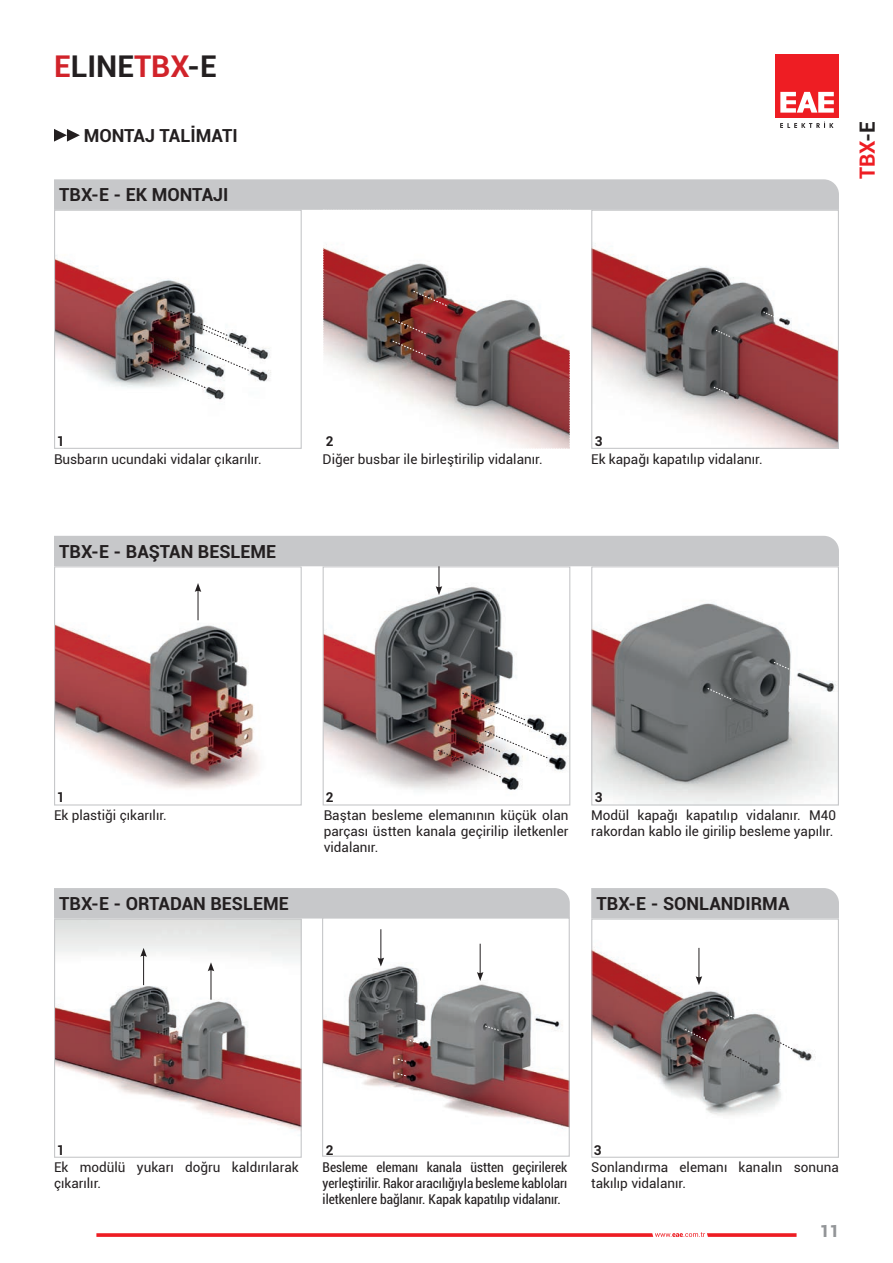
<style>
.page{position:relative;width:893px;height:1263px;background:#fff}
.page>*{position:absolute;margin:0;border:0;box-sizing:border-box;transform-origin:0 0}
.t1{font:700 30px "Roboto";color:#231f20}
.t2{font:700 21px "Roboto";color:#ee1d23}
.t3{font:700 18px "Roboto";color:#231f20}
.t4{font:900 16.5px "Roboto";color:#939598}
.t5{font:13.5px/16.2px "Roboto";color:#231f20}
.t6{font:condensed 13.5px/16.2px "Roboto";color:#231f20;text-align:justify}
.t7{font:700 13.5px "Roboto";color:#231f20}
.s1{color:#d1232a}
.s2{color:#231f20}
</style>
<div class="page">
<svg style="left:96px;top:1232px;width:700px;height:5px"></svg>
<svg style="left:54px;top:129px;width:26px;height:13px"></svg>
<div style="left:775px;top:54px;width:64px;height:64px;background:#ee1d23"></div>
<svg style="left:780px;top:92px;width:54px;height:21px"></svg>
<svg style="left:780px;top:122px;width:53px;height:6px"></svg>
<div style="left:54px;top:888px;width:516px;height:30px;background:#c7c8ca"></div>
<div style="left:591px;top:888px;width:248px;height:30px;background:#c7c8ca"></div>
<img style="left:56px;top:920px;width:244px;height:210px">
<div style="left:54px;top:918px;width:248px;height:240px;border:1px solid #c7c8ca"></div>
<img style="left:593px;top:947px;width:222px;height:169px">
<div style="left:591px;top:918px;width:248px;height:240px;border:1px solid #c7c8ca"></div>
<img style="left:324px;top:929px;width:244px;height:200px">
<div style="left:322px;top:917px;width:248px;height:240px;border:1px solid #c7c8ca"></div>
<img style="left:56px;top:595px;width:203px;height:194px">
<div style="left:54px;top:566px;width:248px;height:239px;border:1px solid #c7c8ca"></div>
<img style="left:325px;top:595px;width:243px;height:195px">
<div style="left:323px;top:566px;width:247px;height:239px;border:1px solid #c7c8ca"></div>
<img style="left:593px;top:603px;width:244px;height:200px">
<div style="left:591px;top:566px;width:248px;height:239px;border:1px solid #c7c8ca"></div>
<svg style="left:773px;top:662px;width:25px;height:11px"></svg>
<svg style="left:707px;top:688px;width:24px;height:11px"></svg>
<svg style="left:685px;top:1029px;width:22px;height:12px"></svg>
<svg style="left:726px;top:1051px;width:24px;height:13px"></svg>
<svg style="left:769px;top:1037px;width:24px;height:12px"></svg>
<svg style="left:727px;top:1014px;width:8px;height:5px"></svg>
<svg style="left:485px;top:1025px;width:14px;height:6px"></svg>
<svg style="left:397px;top:1059px;width:9px;height:3px"></svg>
<svg style="left:397px;top:1073px;width:9px;height:3px"></svg>
<svg style="left:409px;top:1040px;width:9px;height:3px"></svg>
<img style="left:437px;top:693px;width:115px;height:84px">
<svg style="left:54px;top:179px;width:785px;height:270px"></svg>
<hr style="left:198px;top:589px;width:1px;height:31px;background:#231f20">
<hr style="left:211px;top:969px;width:1px;height:30px;background:#231f20">
<svg style="left:208px;top:962px;width:6px;height:9px"></svg>
<hr style="left:143px;top:954px;width:1px;height:31px;background:#231f20">
<svg style="left:140px;top:948px;width:7px;height:9px"></svg>
<hr style="left:381px;top:929px;width:1px;height:31px;background:#231f20">
<svg style="left:378px;top:957px;width:6px;height:9px"></svg>
<hr style="left:480px;top:944px;width:1px;height:30px;background:#231f20">
<svg style="left:477px;top:972px;width:6px;height:9px"></svg>
<hr style="left:699px;top:948px;width:1px;height:30px;background:#231f20">
<svg style="left:696px;top:976px;width:6px;height:9px"></svg>
<svg style="left:54px;top:536px;width:785px;height:59px"></svg>
<h1 class="t1" style="left:54px;top:45px;width:164px"><span class="s1">E</span>LINE<span class="s1">TBX</span>-E</h1>
<h3 class="t3" style="left:84px;top:123px;width:155px">MONTAJ TALİMATI</h3>
<h3 class="t3" style="left:59px;top:182px;width:171px">TBX-E - EK MONTAJI</h3>
<h2 class="t2" style="left:853px;top:179px;width:60px;rotate:-90deg">TBX<span class="s2">-E</span></h2>
<p class="t7" style="left:57px;top:431px;width:9px">1</p>
<p class="t7" style="left:326px;top:431px;width:9px">2</p>
<p class="t7" style="left:595px;top:431px;width:9px">3</p>
<p class="t5" style="left:54px;top:450px;width:209px">Busbarın ucundaki vidalar çıkarılır.</p>
<h3 class="t3" style="left:59px;top:539px;width:218px">TBX-E - BAŞTAN BESLEME</h3>
<p class="t5" style="left:323px;top:450px;width:222px">Diğer busbar ile birleştirilip vidalanır.</p>
<p class="t5" style="left:591px;top:450px;width:173px">Ek kapağı kapatılıp vidalanır.</p>
<p class="t7" style="left:57px;top:788px;width:9px">1</p>
<p class="t5" style="left:54px;top:806px;width:114px">Ek plastiği çıkarılır.</p>
<p class="t7" style="left:326px;top:788px;width:9px">2</p>
<p class="t5" style="left:324px;top:806px;width:246px;text-align:justify">Baştan besleme elemanının küçük olan parçası üstten kanala geçirilip iletkenler vidalanır.</p>
<p class="t7" style="left:595px;top:788px;width:9px">3</p>
<p class="t5" style="left:591px;top:806px;width:246px">Modül kapağı kapatılıp vidalanır. M40 rakordan kablo ile girilip besleme yapılır.</p>
<h3 class="t3" style="left:59px;top:891px;width:231px">TBX-E - ORTADAN BESLEME</h3>
<h3 class="t3" style="left:596px;top:891px;width:194px">TBX-E - SONLANDIRMA</h3>
<p class="t7" style="left:57px;top:1140px;width:9px">1</p>
<p class="t5" style="left:54px;top:1158px;width:246px">Ek modülü yukarı doğru kaldırılarak çıkarılır.</p>
<p class="t7" style="left:326px;top:1140px;width:9px">2</p>
<p class="t6" style="left:323px;top:1158px;width:246px">Besleme elemanı kanala üstten geçirilerek yerleştirilir. Rakor aracılığıyla besleme kabloları iletkenlere bağlanır. Kapak kapatılıp vidalanır.</p>
<p class="t7" style="left:594px;top:1140px;width:9px">3</p>
<p class="t5" style="left:591px;top:1158px;width:249px">Sonlandırma elemanı kanalın sonuna takılıp vidalanır.</p>
<p class="t4" style="left:820px;top:1219px;width:21px">11</p>
</div>
